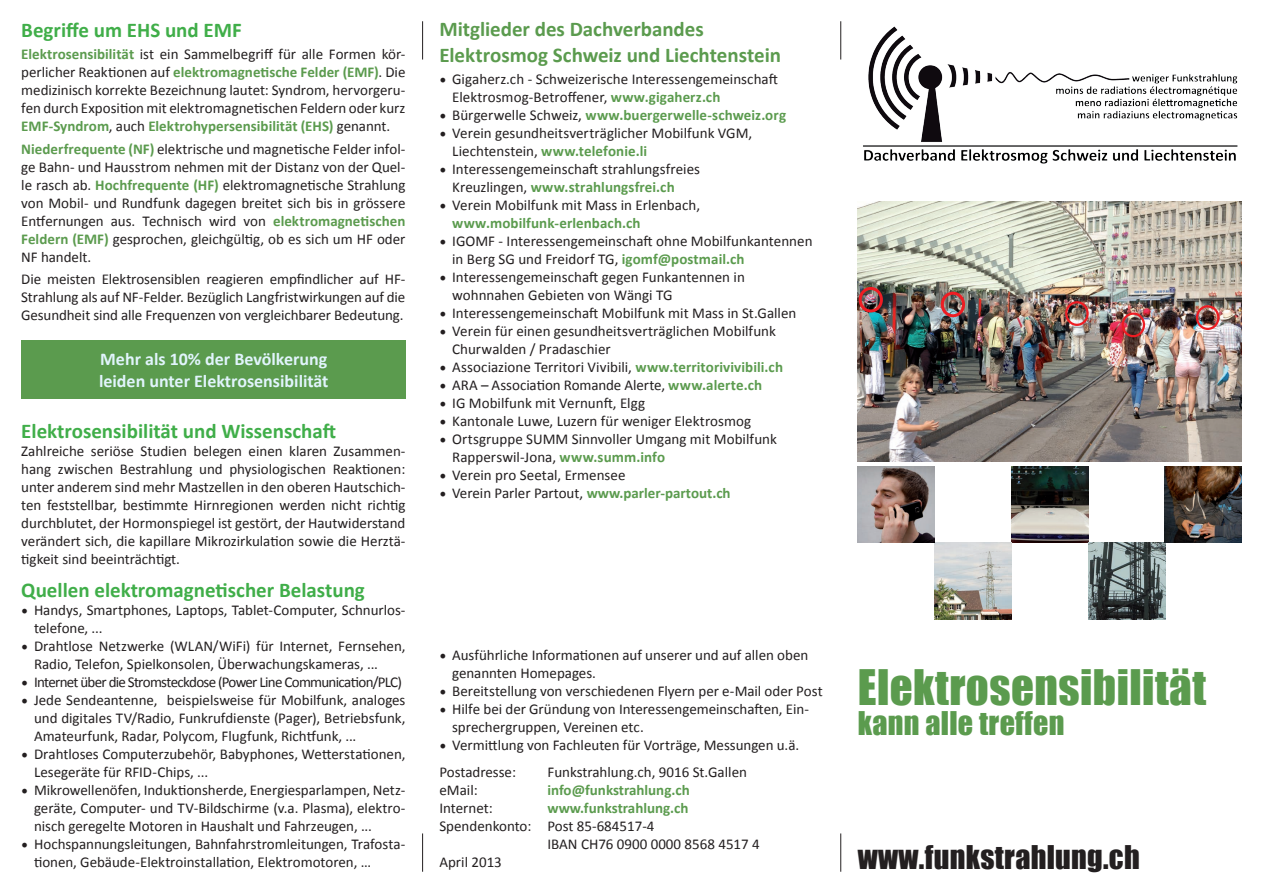
<style>
.page{position:relative;width:1263px;height:893px;background:#fff}
.page>*{position:absolute;margin:0;border:0;box-sizing:border-box;transform-origin:0 0}
.t1{font:45px "Impact";letter-spacing:.01em;color:#5b9b4e}
.t2{font:30px "Impact";letter-spacing:.01em;color:#231f20}
.t3{font:30px "Impact";letter-spacing:.01em;color:#5b9b4e}
.t4{font:700 21px "Calibri";color:#40ae49}
.t5{font:700 21px/25.2px "Calibri";color:#5b9b4e}
.t6{font:700 18px/21.6px "Calibri";color:#e1f4fc}
.t7{font:15px/18px "Calibri";color:#231f20}
.t8{font:700 15px "Calibri";color:#5b9b4e}
.t9{font:15px "Calibri";letter-spacing:-.05em;color:#231f20}
.s1{font-weight:700;color:#5b9b4e}
.s2{font-family:"Minion Pro";font-size:18px}
.s3{font-family:"Minion Pro";font-weight:400;font-size:18px;color:#231f20}
.s4{font-weight:400;color:#231f20}
</style>
<div class="page">
<img style="left:1011px;top:466px;width:77px;height:77px">
<img style="left:935px;top:543px;width:76px;height:77px">
<img style="left:858px;top:466px;width:77px;height:77px">
<img style="left:1088px;top:543px;width:77px;height:77px">
<img style="left:1165px;top:466px;width:77px;height:77px">
<img style="left:857px;top:202px;width:385px;height:259px">
<div style="left:1121px;top:312px;width:24px;height:25px;border:2px solid #ee1d23;border-radius:50%"></div>
<div style="left:1065px;top:301px;width:24px;height:25px;border:2px solid #ee1d23;border-radius:50%"></div>
<div style="left:1196px;top:305px;width:23px;height:25px;border:2px solid #ee1d23;border-radius:50%"></div>
<div style="left:941px;top:292px;width:24px;height:25px;border:3px solid #ee1d23;border-radius:50%"></div>
<div style="left:859px;top:287px;width:24px;height:25px;border:3px solid #ee1d23;border-radius:50%"></div>
<div style="left:21px;top:340px;width:384px;height:58px;background:#5b9b4e"></div>
<img style="left:863px;top:26px;width:375px;height:138px">
<hr style="left:422px;top:21px;width:1px;height:39px;background:#231f20">
<hr style="left:840px;top:21px;width:1px;height:39px;background:#231f20">
<hr style="left:422px;top:833px;width:1px;height:39px;background:#231f20">
<hr style="left:840px;top:833px;width:1px;height:39px;background:#231f20">
<h3 class="t4" style="left:21px;top:17px;width:222px">Begriffe um EHS und EMF</h3>
<p class="t7" style="left:21px;top:45px;width:386px;text-align:justify"><span class="s1">Elektrosensibilität</span> ist ein Sammelbegriff für alle Formen kör&shy;perlicher Reaktionen auf <span class="s1">elektromagnetische Felder (EMF)</span>. Die medizinisch korrekte Bezeichnung lautet: Syndrom, hervorgeru&shy;fen durch Exposition mit elektromagnetischen Feldern oder kurz <span class="s1">EMF-Syndrom</span>, auch <span class="s1">Elektrohypersensibilität (EHS)</span> genannt.</p>
<p class="t7" style="left:21px;top:140px;width:386px;text-align:justify"><span class="s1">Niederfrequente (NF)</span> elektrische und magnetische Felder infol&shy;ge Bahn- und Hausstrom nehmen mit der Distanz von der Quel&shy;le rasch ab. <span class="s1">Hochfrequente (HF)</span> elektromagnetische Strahlung von Mobil- und Rundfunk dagegen breitet sich bis in grössere Entfernungen aus. Technisch wird von <span class="s1">elektromagnetischen Feldern (EMF)</span> gesprochen, gleichgültig, ob es sich um HF oder NF handelt.</p>
<p class="t7" style="left:21px;top:270px;width:386px;text-align:justify">Die meisten Elektrosensiblen reagieren empfindlicher auf HF-Strahlung als auf NF-Felder. Bezüglich Langfristwirkungen auf die Gesundheit sind alle Frequenzen von vergleichbarer Bedeutung.</p>
<p class="t6" style="left:99px;top:348px;width:231px">Mehr als 10% der Bevölkerung leiden unter Elektrosensibilität</p>
<h3 class="t4" style="left:21px;top:417px;width:316px">Elektrosensibilität und Wissenschaft</h3>
<p class="t7" style="left:21px;top:442px;width:386px;text-align:justify">Zahlreiche seriöse Studien belegen einen klaren Zusammen&shy;hang zwischen Bestrahlung und physiologischen Reaktionen: unter anderem sind mehr Mastzellen in den oberen Hautschich&shy;ten feststellbar, bestimmte Hirnregionen werden nicht richtig durchblutet, der Hormonspiegel ist gestört, der Hautwiderstand verändert sich, die kapillare Mikrozirkulation sowie die Herztä&shy;tigkeit sind beeinträchtigt.</p>
<h3 class="t4" style="left:21px;top:577px;width:345px">Quellen elektromagnetischer Belastung</h3>
<p class="t7" style="left:34px;top:601px;width:373px;text-indent:-13px"><span class="s2">•</span> Handys, Smartphones, Laptops, Tablet-Computer, Schnurlos&shy;telefone, ...</p>
<p class="t7" style="left:34px;top:637px;width:373px;text-indent:-13px"><span class="s2">•</span> Drahtlose Netzwerke (WLAN/WiFi) für Internet, Fernsehen,<br>Radio, Telefon, Spielkonsolen, Überwachungskameras, ...</p>
<p class="t9" style="left:21px;top:673px;width:382px"><span class="s2">•</span> Internet über die Stromsteckdose (Power Line Communication/PLC)</p>
<p class="t7" style="left:34px;top:691px;width:373px;text-align:justify;text-indent:-13px"><span class="s2">•</span> Jede Sendeantenne, beispielsweise für Mobilfunk, analoges und digitales TV/Radio, Funkrufdienste (Pager), Betriebsfunk, Amateurfunk, Radar, Polycom, Flugfunk, Richtfunk, ...</p>
<p class="t7" style="left:34px;top:745px;width:373px;text-indent:-13px"><span class="s2">•</span> Drahtloses Computerzubehör, Babyphones, Wetterstationen,<br>Lesegeräte für RFID-Chips, ...</p>
<p class="t7" style="left:34px;top:781px;width:373px;text-align:justify;text-indent:-13px"><span class="s2">•</span> Mikrowellenöfen, Induktionsherde, Energiesparlampen, Netz&shy;geräte, Computer- und TV-Bildschirme (v.a. Plasma), elektro&shy;nisch geregelte Motoren in Haushalt und Fahrzeugen, ...</p>
<p class="t7" style="left:34px;top:835px;width:373px;text-indent:-13px"><span class="s2">•</span> Hochspannungsleitungen, Bahnfahrstromleitungen, Trafosta&shy;tionen, Gebäude-Elektroinstallation, Elektromotoren, …</p>
<h3 class="t5" style="left:439px;top:17px;width:343px">Mitglieder des Dachverbandes<br>Elektrosmog Schweiz und Liechtenstein</h3>
<p class="t7" style="left:452px;top:70px;width:327px;text-indent:-13px"><span class="s2">•</span> Gigaherz.ch - Schweizerische Interessengemeinschaft<br>Elektrosmog-Betroffener, <span class="s1">www.gigaherz.ch</span></p>
<p class="t8" style="left:439px;top:105px;width:348px"><span class="s3">•</span> <span class="s4">Bürgerwelle Schweiz,</span> www.buergerwelle-schweiz.org</p>
<p class="t7" style="left:452px;top:124px;width:302px;text-indent:-13px"><span class="s2">•</span> Verein gesundheitsverträglicher Mobilfunk VGM,<br>Liechtenstein, <span class="s1">www.telefonie.li</span></p>
<p class="t7" style="left:452px;top:160px;width:249px;text-indent:-13px"><span class="s2">•</span> Interessengemeinschaft strahlungsfreies<br>Kreuzlingen, <span class="s1">www.strahlungsfrei.ch</span></p>
<p class="t7" style="left:452px;top:196px;width:249px;text-indent:-13px"><span class="s2">•</span> Verein Mobilfunk mit Mass in Erlenbach, <span class="s1">www.mobilfunk-erlenbach.ch</span></p>
<p class="t7" style="left:452px;top:232px;width:362px;text-indent:-13px"><span class="s2">•</span> IGOMF - Interessengemeinschaft ohne Mobilfunkantennen in Berg SG und Freidorf TG, <span class="s1">igomf@postmail.ch</span></p>
<p class="t7" style="left:452px;top:268px;width:294px;text-indent:-13px"><span class="s2">•</span> Interessengemeinschaft gegen Funkantennen in wohnnahen Gebieten von Wängi TG</p>
<p class="t7" style="left:439px;top:304px;width:359px"><span class="s2">•</span> Interessengemeinschaft Mobilfunk mit Mass in St.Gallen</p>
<p class="t7" style="left:452px;top:322px;width:325px;text-indent:-13px"><span class="s2">•</span> Verein für einen gesundheitsverträglichen Mobilfunk<br>Churwalden / Pradaschier</p>
<p class="t7" style="left:439px;top:358px;width:345px"><span class="s2">•</span> Associazione Territori Vivibili, <span class="s1">www.territorivivibili.ch</span></p>
<p class="t7" style="left:439px;top:376px;width:324px"><span class="s2">•</span> ARA – Association Romande Alerte, <span class="s1">www.alerte.ch</span></p>
<p class="t7" style="left:439px;top:394px;width:207px"><span class="s2">•</span> IG Mobilfunk mit Vernunft, Elgg</p>
<p class="t7" style="left:439px;top:412px;width:313px"><span class="s2">•</span> Kantonale Luwe, Luzern für weniger Elektrosmog</p>
<p class="t7" style="left:452px;top:430px;width:326px;text-indent:-13px"><span class="s2">•</span> Ortsgruppe SUMM Sinnvoller Umgang mit Mobilfunk<br>Rapperswil-Jona, <span class="s1">www.summ.info</span></p>
<p class="t7" style="left:439px;top:466px;width:188px"><span class="s2">•</span> Verein pro Seetal, Ermensee</p>
<p class="t8" style="left:439px;top:483px;width:293px"><span class="s3">•</span> <span class="s4">Verein Parler Partout,</span> www.parler-partout.ch</p>
<p class="t7" style="left:452px;top:646px;width:358px;text-indent:-13px"><span class="s2">•</span> Ausführliche Informationen auf unserer und auf allen oben genannten Homepages.</p>
<p class="t7" style="left:439px;top:682px;width:385px"><span class="s2">•</span> Bereitstellung von verschiedenen Flyern per e-Mail oder Post</p>
<p class="t7" style="left:452px;top:700px;width:358px;text-indent:-13px"><span class="s2">•</span> Hilfe bei der Gründung von Interessengemeinschaften, Ein&shy;sprechergruppen, Vereinen etc.</p>
<p class="t7" style="left:439px;top:732px;width:361px;line-height:26.5px"><span class="s2">•</span> Vermittlung von Fachleuten für Vorträge, Messungen u.ä.<br>Postadresse:</p>
<p class="t7" style="left:547px;top:763px;width:201px">Funkstrahlung.ch, 9016 St.Gallen</p>
<p class="t7" style="left:439px;top:781px;width:40px">eMail:</p>
<p class="t8" style="left:547px;top:780px;width:144px">info@funkstrahlung.ch</p>
<p class="t7" style="left:439px;top:799px;width:55px">Internet:</p>
<p class="t8" style="left:547px;top:798px;width:143px">www.funkstrahlung.ch</p>
<p class="t7" style="left:439px;top:817px;width:217px">Spendenkonto: Post 85-684517-4</p>
<p class="t7" style="left:547px;top:835px;width:214px">IBAN CH76 0900 0000 8568 4517 4</p>
<p class="t7" style="left:439px;top:853px;width:64px">April 2013</p>
<h1 class="t1" style="left:858px;top:652px;width:350px">Elektrosensibilität</h1>
<h2 class="t3" style="left:858px;top:700px;width:208px">kann alle treffen</h2>
<h2 class="t2" style="left:858px;top:834px;width:283px">www.funkstrahlung.ch</h2>
</div>
